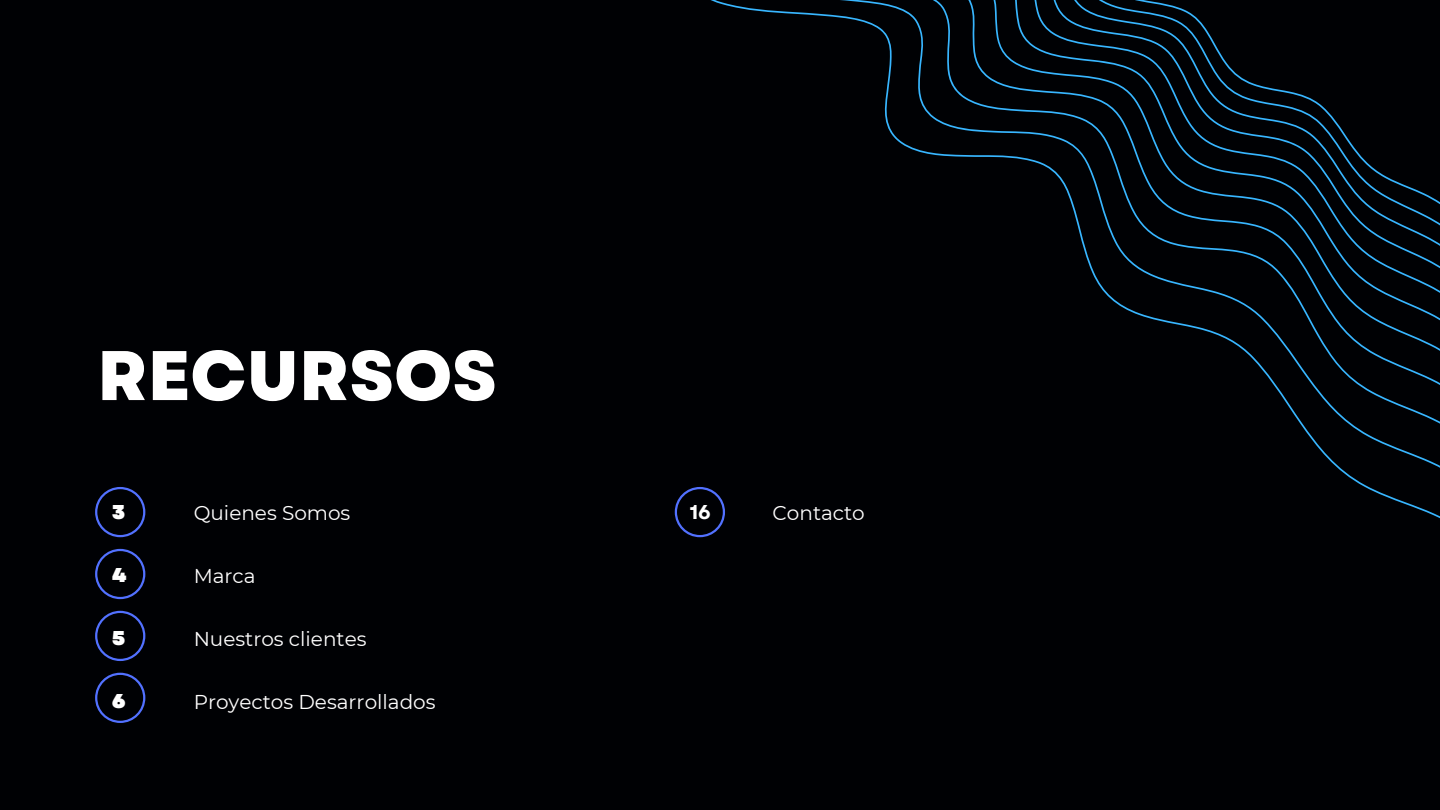
<style>
.page{position:relative;width:1440px;height:810px;background:#000104}
.page>*{position:absolute;margin:0;border:0;box-sizing:border-box;transform-origin:0 0}
.t1{font:800 70px "Garet";color:#fff}
.t2{font:20px "Montserrat";color:#fff}
.t3{font:900 20px "Garet";color:#fff}
.t4{font:700 20px "Garet";color:#fff}
</style>
<div class="page">
<svg style="left:674px;top:0;width:766px;height:538px"></svg>
<svg style="left:95px;top:487px;width:50px;height:50px"></svg>
<svg style="left:675px;top:487px;width:50px;height:50px"></svg>
<svg style="left:95px;top:549px;width:50px;height:50px"></svg>
<svg style="left:95px;top:611px;width:50px;height:50px"></svg>
<svg style="left:95px;top:673px;width:50px;height:50px"></svg>
<h1 class="t1" style="left:97px;top:325px;width:401px">RECURSOS</h1>
<p class="t3" style="left:112px;top:498px;width:14px">3</p>
<p class="t2" style="left:194px;top:500px;width:158px">Quienes Somos</p>
<p class="t3" style="left:112px;top:561px;width:16px">4</p>
<p class="t2" style="left:194px;top:563px;width:63px">Marca</p>
<p class="t3" style="left:112px;top:624px;width:15px">5</p>
<p class="t2" style="left:194px;top:626px;width:174px">Nuestros clientes</p>
<p class="t3" style="left:112px;top:687px;width:15px">6</p>
<p class="t2" style="left:194px;top:689px;width:243px">Proyectos Desarrollados</p>
<p class="t4" style="left:690px;top:498px;width:23px">16</p>
<p class="t2" style="left:773px;top:500px;width:94px">Contacto</p>
</div>
